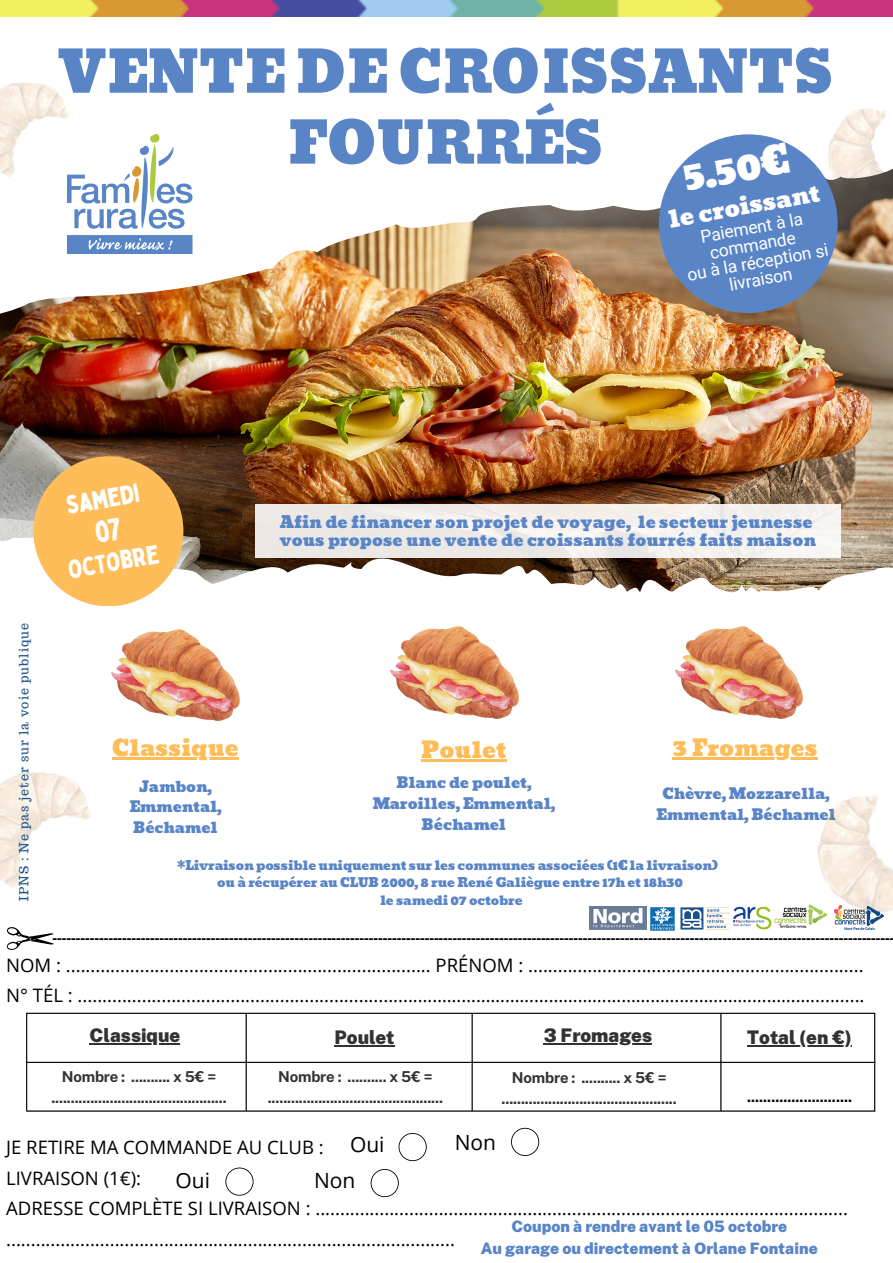
<style>
.page{position:relative;width:893px;height:1263px;background:#fff}
.page>*{position:absolute;margin:0;border:0;box-sizing:border-box;transform-origin:0 0}
.t1{font:57px/70.9px "Bevan";color:#5985c7;text-align:center}
.t2{font:38.03px "Bevan";color:#fff}
.t3{font:25.5px "Bobby Jones";color:#fff}
.t4{font:23.55px "Bevan";color:#fff}
.t5{font:22.5px "Bevan";color:#ffbd59}
.t6{font:21px "Open Sans";color:#000}
.t7{font:900 18.75px "Public Sans";color:#323232}
.t8{font:18.52px "Open Sans";color:#000}
.t9{font:17.48px/17.5px "Roboto";color:#fff;text-align:center}
.t10{font:16.5px "Bevan";color:#5985c7}
.t11{font:900 15.75px "Public Sans";color:#5985c7}
.t12{font:700 15px/20.9px "Public Sans";letter-spacing:-.01em;color:#323232;text-align:center}
.t13{font:15px/20.9px "Bevan";letter-spacing:-.01em;color:#5985c7;text-align:center}
.t14{font:700 15px "Public Sans";color:#000}
.t15{font:700 14.48px "Open Sans";color:#000}
.t16{font:12.75px "Bevan";letter-spacing:-.015em;color:#5985c7}
.t17{font:12.52px "Trocchi";letter-spacing:.08em;color:#21568c}
</style>
<div class="page">
<img style="left:811px;top:108px;width:75px;height:59px">
<img style="left:0;top:82px;width:68px;height:85px">
<img style="left:0;top:167px;width:893px;height:425px">
<img style="left:0;top:0;width:893px;height:16px">
<svg style="left:6px;top:927px;width:48px;height:23px"></svg>
<svg style="left:225px;top:1167px;width:28px;height:29px"></svg>
<svg style="left:371px;top:1169px;width:28px;height:28px"></svg>
<hr style="left:26px;top:1014px;width:1px;height:96px;background:#000">
<hr style="left:246px;top:1014px;width:1px;height:96px;background:#000">
<hr style="left:471px;top:1014px;width:2px;height:96px;background:#000">
<hr style="left:720px;top:1014px;width:1px;height:96px;background:#000">
<hr style="left:874px;top:1014px;width:1px;height:96px;background:#000">
<hr style="left:26px;top:1013px;width:849px;height:1px;background:#000">
<hr style="left:26px;top:1062px;width:849px;height:1px;background:#000">
<hr style="left:26px;top:1110px;width:849px;height:1px;background:#000">
<img style="left:112px;top:629px;width:127px;height:92px">
<hr style="left:112px;top:757px;width:127px;height:3px;background:#ffbd59">
<hr style="left:421px;top:759px;width:86px;height:2px;background:#ffbd59">
<hr style="left:673px;top:757px;width:145px;height:3px;background:#ffbd59">
<div style="left:659px;top:134px;width:178px;height:179px;background:#5985c7;border-radius:50%"></div>
<div style="left:33px;top:456px;width:150px;height:150px;background:#ffbd59;border-radius:50%"></div>
<img style="left:817px;top:795px;width:76px;height:117px">
<img style="left:0;top:772px;width:91px;height:117px">
<img style="left:68px;top:135px;width:136px;height:119px">
<div style="left:255px;top:504px;width:586px;height:54px;background:#f0edea"></div>
<hr style="left:89px;top:1043px;width:91px;height:2px;background:#323232">
<hr style="left:334px;top:1045px;width:60px;height:2px;background:#323232">
<hr style="left:544px;top:1043px;width:108px;height:2px;background:#323232">
<hr style="left:747px;top:1045px;width:105px;height:2px;background:#323232">
<img style="left:680px;top:907px;width:49px;height:22px">
<img style="left:651px;top:907px;width:23px;height:24px">
<img style="left:589px;top:907px;width:57px;height:23px">
<img style="left:733px;top:906px;width:39px;height:24px">
<img style="left:834px;top:905px;width:51px;height:25px">
<img style="left:774px;top:900px;width:55px;height:29px">
<img style="left:391px;top:626px;width:127px;height:92px">
<img style="left:675px;top:626px;width:128px;height:92px">
<svg style="left:398px;top:1133px;width:29px;height:28px"></svg>
<svg style="left:511px;top:1128px;width:28px;height:28px"></svg>
<p class="t1" style="left:57px;top:37px;width:777px">VENTE DE CROISSANTS<br>FOURRÉS</p>
<p class="t2" style="left:678px;top:148px;width:108px;rotate:-10deg">5.50€</p>
<p class="t4" style="left:665px;top:201px;width:155px;rotate:-10deg">le croissant</p>
<p class="t9" style="left:699px;top:228px;width:105px;rotate:-10deg">Paiement à la commande</p>
<p class="t9" style="left:686px;top:266px;width:144px;rotate:-10deg">ou à la réception si livraison</p>
<p class="t17" style="left:16px;top:900px;width:279px;rotate:-90deg">IPNS : Ne pas jeter sur la voie publique</p>
<p class="t3" style="left:63px;top:490px;width:76px;rotate:-10deg">samedi</p>
<p class="t3" style="left:66px;top:554px;width:93px;rotate:-10deg">octobre</p>
<p class="t10" style="left:280px;top:508px;width:534px">Afin de financer son projet de voyage, le secteur jeunesse</p>
<p class="t10" style="left:280px;top:527px;width:538px">vous propose une vente de croissants fourrés faits maison</p>
<p class="t5" style="left:112px;top:730px;width:128px">Classique</p>
<p class="t5" style="left:421px;top:732px;width:87px">Poulet</p>
<p class="t5" style="left:673px;top:730px;width:147px">3 Fromages</p>
<p class="t13" style="left:129px;top:776px;width:94px">Jambon,<br>Emmental,<br>Béchamel</p>
<p class="t13" style="left:373px;top:772px;width:184px">Blanc de poulet,<br>Maroilles, Emmental,<br>Béchamel</p>
<p class="t13" style="left:656px;top:784px;width:181px">Chèvre, Mozzarella,<br>Emmental, Béchamel</p>
<p class="t16" style="left:177px;top:855px;width:542px">*Livraison possible uniquement sur les communes associées (1€ la livraison)</p>
<p class="t16" style="left:217px;top:872px;width:467px">ou à récupérer au CLUB 2000, 8 rue René Galiègue entre 17h et 18h30</p>
<p class="t16" style="left:380px;top:890px;width:144px">le samedi 07 octobre</p>
<p class="t15" style="left:53px;top:927px;width:843px">-------------------------------------------------------------------------------------------------------------------------------------------------------------------------------------</p>
<p class="t8" style="left:6px;top:952px;width:859px">NOM : .......................................................................... PRÉNOM : ....................................................................</p>
<p class="t8" style="left:6px;top:982px;width:860px">N° TÉL : .....................................................................………………………………………………………………………...........</p>
<p class="t7" style="left:89px;top:1024px;width:92px">Classique</p>
<p class="t7" style="left:334px;top:1026px;width:62px">Poulet</p>
<p class="t7" style="left:544px;top:1024px;width:110px">3 Fromages</p>
<p class="t12" style="left:51px;top:1066px;width:177px">Nombre : .......... x 5€ = .............................................</p>
<p class="t7" style="left:747px;top:1026px;width:106px">Total (en €)</p>
<p class="t12" style="left:268px;top:1066px;width:177px">Nombre : .......... x 5€ = .............................................</p>
<p class="t12" style="left:501px;top:1067px;width:177px">Nombre : .......... x 5€ = .............................................</p>
<p class="t6" style="left:350px;top:1130px;width:36px">Oui</p>
<p class="t6" style="left:455px;top:1127px;width:43px">Non</p>
<p class="t14" style="left:747px;top:1087px;width:107px">..........................</p>
<p class="t8" style="left:6px;top:1134px;width:319px">JE RETIRE MA COMMANDE AU CLUB :</p>
<p class="t8" style="left:6px;top:1165px;width:136px">LIVRAISON (1€):</p>
<p class="t8" style="left:6px;top:1195px;width:843px">ADRESSE COMPLÈTE SI LIVRAISON : ............................................................................................................</p>
<p class="t8" style="left:6px;top:1226px;width:450px">...........................................................................................</p>
<p class="t6" style="left:175px;top:1166px;width:36px">Oui</p>
<p class="t6" style="left:314px;top:1166px;width:43px">Non</p>
<p class="t11" style="left:511px;top:1217px;width:277px">Coupon à rendre avant le 05 octobre</p>
<p class="t11" style="left:481px;top:1239px;width:338px">Au garage ou directement à Orlane Fontaine</p>
</div>
